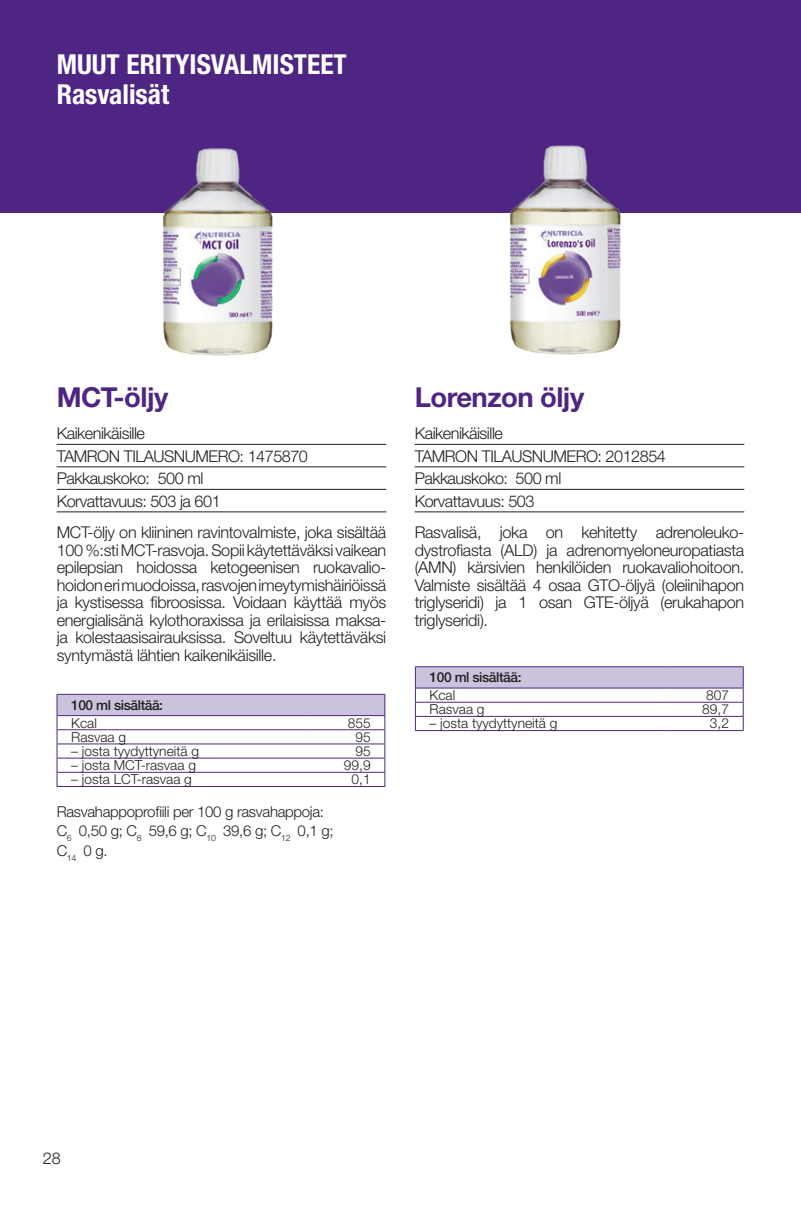
<style>
.page{position:relative;width:801px;height:1205px;background:#fff}
.page>*{position:absolute;margin:0;border:0;box-sizing:border-box;transform-origin:0 0}
.t1{font:700 condensed 27.5px/30px "Helvetica Neue LT Std";color:#fff}
.t2{font:700 27.5px "Helvetica Neue LT Std";letter-spacing:-.02em;color:#4e2582}
.t3{font:300 16.25px/17.5px "Helvetica Neue LT Std";letter-spacing:-.03em;color:#231f20}
.t4{font:300 15px/19.5px "Helvetica Neue LT Std";letter-spacing:-.02em;color:#231f20}
.t5{font:300 13.75px "Helvetica Neue LT Std";color:#231f20}
.t6{font:500 13.75px "Helvetica Neue LT Std";letter-spacing:-.03em;color:#231f20}
</style>
<div class="page">
<div style="left:0;top:0;width:801px;height:213px;background:#4e2582"></div>
<hr style="left:415px;top:444px;width:329px;height:1px;background:#231f20">
<hr style="left:415px;top:466px;width:329px;height:1px;background:#231f20">
<hr style="left:415px;top:489px;width:329px;height:1px;background:#231f20">
<hr style="left:415px;top:511px;width:329px;height:1px;background:#231f20">
<img style="left:510px;top:145px;width:111px;height:210px">
<hr style="left:57px;top:444px;width:329px;height:1px;background:#231f20">
<hr style="left:57px;top:466px;width:329px;height:1px;background:#231f20">
<hr style="left:57px;top:489px;width:329px;height:1px;background:#231f20">
<hr style="left:57px;top:511px;width:329px;height:1px;background:#231f20">
<img style="left:163px;top:148px;width:110px;height:208px">
<svg style="left:57px;top:694px;width:328px;height:92px"></svg>
<hr style="left:57px;top:786px;width:250px;height:1px;background:#4e2582">
<hr style="left:307px;top:786px;width:78px;height:1px;background:#4e2582">
<hr style="left:415px;top:666px;width:250px;height:1px;background:#4e2582">
<hr style="left:665px;top:666px;width:78px;height:1px;background:#4e2582">
<svg style="left:415px;top:667px;width:329px;height:63px"></svg>
<hr style="left:415px;top:730px;width:250px;height:1px;background:#4e2582">
<hr style="left:665px;top:730px;width:78px;height:1px;background:#4e2582">
<h1 class="t1" style="left:57px;top:49px;width:292px">MUUT ERITYISVALMISTEET<br>Rasvalisät</h1>
<h1 class="t2" style="left:57px;top:380px;width:113px">MCT-öljy</h1>
<p class="t3" style="left:57px;top:422px;width:253px;line-height:22.5px">Kaikenikäisille<br>TAMRON TILAUSNUMERO: 1475870<br>Pakkauskoko: 500 ml<br>Korvattavuus: 503 ja 601</p>
<p class="t3" style="left:57px;top:523px;width:331px;text-align:justify">MCT-öljy on kliininen ravintovalmiste, joka sisältää 100 %:sti MCT-rasvoja. Sopii käytettäväksi vaikean epilepsian hoidossa ketogeenisen ruokavalio&shy;hoidon eri muodoissa, rasvojen imeytymishäiriöissä ja kystisessa fibroosissa. Voidaan käyttää myös energialisänä kylothoraxissa ja erilaisissa maksa&shy;ja kolestaasisairauksissa. Soveltuu käytettäväksi syntymästä lähtien kaikenikäisille.</p>
<p class="t6" style="left:71px;top:697px;width:93px">100 ml sisältää:</p>
<p class="t5" style="left:71px;top:714px;width:27px">Kcal</p>
<p class="t5" style="left:348px;top:714px;width:24px">855</p>
<p class="t5" style="left:71px;top:728px;width:57px">Rasvaa g</p>
<p class="t5" style="left:355px;top:728px;width:17px">95</p>
<p class="t5" style="left:71px;top:742px;width:129px">– josta tyydyttyneitä g</p>
<p class="t5" style="left:355px;top:742px;width:17px">95</p>
<p class="t5" style="left:71px;top:757px;width:126px">– josta MCT-rasvaa g</p>
<p class="t5" style="left:344px;top:757px;width:28px">99,9</p>
<p class="t5" style="left:71px;top:771px;width:122px">– josta LCT-rasvaa g</p>
<p class="t5" style="left:351px;top:771px;width:21px">0,1</p>
<p class="t4" style="left:57px;top:801px;width:278px">Rasvahappoprofiili per 100 g rasvahappoja:<br>C<sub>6</sub> 0,50 g; C<sub>8</sub> 59,6 g; C<sub>10</sub> 39,6 g; C<sub>12</sub> 0,1 g;<br>C<sub>14</sub> 0 g.</p>
<h1 class="t2" style="left:415px;top:380px;width:171px">Lorenzon öljy</h1>
<p class="t3" style="left:415px;top:422px;width:253px;line-height:22.5px">Kaikenikäisille<br>TAMRON TILAUSNUMERO: 2012854<br>Pakkauskoko: 500 ml<br>Korvattavuus: 503</p>
<p class="t3" style="left:415px;top:523px;width:331px;text-align:justify">Rasvalisä, joka on kehitetty adrenoleuko&shy;dystrofiasta (ALD) ja adrenomyeloneuropatiasta (AMN) kärsivien henkilöiden ruokavaliohoitoon.<br>Valmiste sisältää 4 osaa GTO-öljyä (oleiinihapon triglyseridi) ja 1 osan GTE-öljyä (erukahapon triglyseridi).</p>
<p class="t6" style="left:429px;top:669px;width:93px">100 ml sisältää:</p>
<p class="t5" style="left:429px;top:687px;width:27px">Kcal</p>
<p class="t5" style="left:706px;top:687px;width:24px">807</p>
<p class="t5" style="left:429px;top:701px;width:57px">Rasvaa g</p>
<p class="t5" style="left:702px;top:701px;width:28px">89,7</p>
<p class="t5" style="left:429px;top:715px;width:129px">– josta tyydyttyneitä g</p>
<p class="t5" style="left:710px;top:715px;width:21px">3,2</p>
<p class="t3" style="left:43px;top:1149px;width:20px">28</p>
</div>
